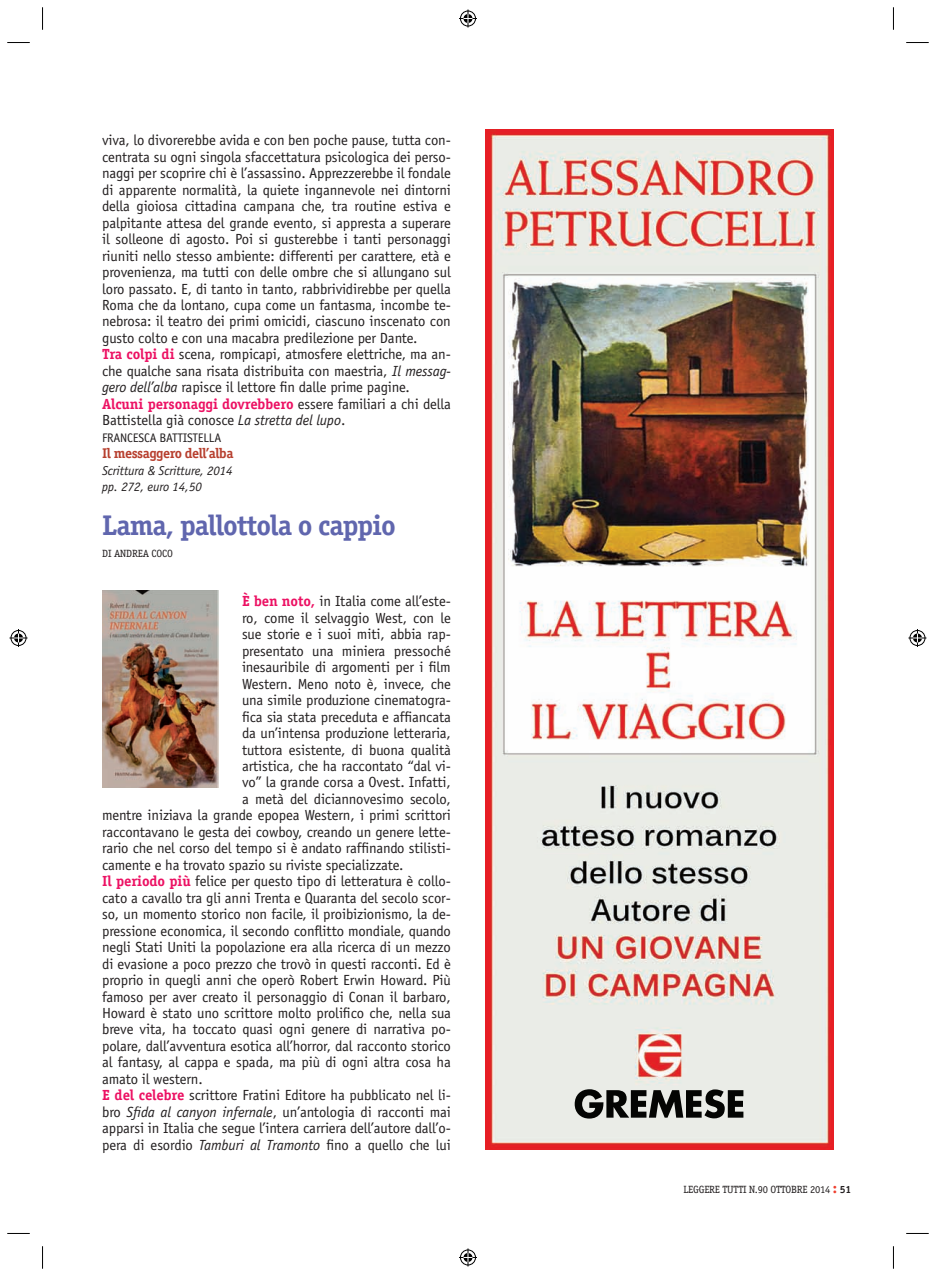
<style>
.page{position:relative;width:936px;height:1276px;background:#fff}
.page>*{position:absolute;margin:0;border:0;box-sizing:border-box;transform-origin:0 0}
.t1{font:700 28.5px "Officina Serif";color:#6066ae}
.t2{font:14.7px/16.5px "Officina Sans";letter-spacing:-.01em;color:#231f20}
.t3{font:700 14.7px "Officina Serif";letter-spacing:-.01em;color:#ec1163}
.t4{font:700 14.1px "Officina Serif";letter-spacing:-.035em;color:#b7402f}
.t5{font:italic 12.9px/16.5px "Officina Sans";letter-spacing:-.01em;color:#231f20}
.t6{font:12.45px "Officina Sans";color:#231f20}
.t7{font:10.5px "Officina Serif";letter-spacing:-.02em;color:#231f20}
.s1{font-family:"Officina Serif";font-weight:700;color:#ec1163}
.s2{font-style:italic}
.s3{font-family:"Officina Sans";font-weight:400;color:#231f20}
.s4{font-family:"Officina Sans";font-weight:700;font-size:14.55px;color:#ef3e2e}
.s5{font-weight:700}
</style>
<div class="page">
<img style="left:102px;top:590px;width:116px;height:197px">
<img style="left:485px;top:129px;width:348px;height:1020px">
<img style="left:574px;top:1089px;width:169px;height:29px">
<svg style="left:7px;top:42px;width:23px;height:1px"></svg>
<svg style="left:906px;top:42px;width:22px;height:1px"></svg>
<svg style="left:7px;top:1233px;width:23px;height:1px"></svg>
<svg style="left:906px;top:1233px;width:22px;height:1px"></svg>
<svg style="left:42px;top:7px;width:1px;height:23px"></svg>
<svg style="left:42px;top:1246px;width:1px;height:22px"></svg>
<svg style="left:893px;top:7px;width:1px;height:23px"></svg>
<svg style="left:893px;top:1246px;width:1px;height:22px"></svg>
<svg style="left:459px;top:10px;width:18px;height:18px"></svg>
<svg style="left:459px;top:1248px;width:18px;height:18px"></svg>
<svg style="left:10px;top:629px;width:18px;height:18px"></svg>
<svg style="left:908px;top:629px;width:18px;height:18px"></svg>
<p class="t2" style="left:102px;top:132px;width:350px">viva, lo divorerebbe avida e con ben poche pause, tutta con&shy;centrata su ogni singola sfaccettatura psicologica dei perso&shy;naggi per scoprire chi è l’assassino. Apprezzerebbe il fondale di apparente normalità, la quiete ingannevole nei dintorni della gioiosa cittadina campana che, tra routine estiva e palpitante attesa del grande evento, si appresta a superare il solleone di agosto. Poi si gusterebbe i tanti personaggi riuniti nello stesso ambiente: differenti per carattere, età e provenienza, ma tutti con delle ombre che si allungano sul loro passato. E, di tanto in tanto, rabbrividirebbe per quella Roma che da lontano, cupa come un fantasma, incombe te&shy;nebrosa: il teatro dei primi omicidi, ciascuno inscenato con gusto colto e con una macabra predilezione per Dante.<br><span class="s1">Tra colpi di</span> scena, rompicapi, atmosfere elettriche, ma an&shy;che qualche sana risata distribuita con maestria, <span class="s2">Il messag&shy;gero dell’alba</span> rapisce il lettore fin dalle prime pagine.</p>
<p class="t3" style="left:102px;top:394px;width:350px">Alcuni personaggi dovrebbero <span class="s3">essere familiari a chi della</span></p>
<p class="t2" style="left:102px;top:412px;width:245px">Battistella già conosce <span class="s2">La stretta del lupo</span>.</p>
<p class="t6" style="left:102px;top:430px;width:13px">Francesca</p>
<p class="t6" style="left:160px;top:430px;width:9px">Battistella</p>
<p class="t4" style="left:102px;top:444px;width:133px">Il messaggero dell’alba</p>
<p class="t5" style="left:102px;top:462px;width:132px">Scrittura &amp; Scritture, 2014 pp. 272, euro 14,50</p>
<h1 class="t1" style="left:102px;top:507px;width:295px">Lama, pallottola o cappio</h1>
<p class="t7" style="left:102px;top:547px;width:71px">DI ANDREA COCO</p>
<p class="t2" style="left:242px;top:593px;width:210px"><span class="s1">È ben noto,</span> in Italia come all’este-</p>
<p class="t2" style="left:242px;top:609px;width:210px">ro, come il selvaggio West, con le</p>
<p class="t2" style="left:242px;top:626px;width:210px">sue storie e i suoi miti, abbia rap-</p>
<p class="t2" style="left:242px;top:642px;width:210px">presentato una miniera pressoché</p>
<p class="t2" style="left:242px;top:659px;width:210px">inesauribile di argomenti per i film</p>
<p class="t2" style="left:242px;top:675px;width:210px">Western. Meno noto è, invece, che</p>
<p class="t2" style="left:242px;top:692px;width:210px">una simile produzione cinematogra-</p>
<p class="t2" style="left:242px;top:708px;width:210px">fica sia stata preceduta e affiancata</p>
<p class="t2" style="left:242px;top:725px;width:210px">da un’intensa produzione letteraria,</p>
<p class="t2" style="left:242px;top:741px;width:210px">tuttora esistente, di buona qualità</p>
<p class="t2" style="left:242px;top:758px;width:210px">artistica, che ha raccontato “dal vi-</p>
<p class="t2" style="left:242px;top:774px;width:210px">vo” la grande corsa a Ovest. Infatti,</p>
<p class="t2" style="left:242px;top:790px;width:210px">a metà del diciannovesimo secolo,</p>
<p class="t2" style="left:102px;top:807px;width:350px">mentre iniziava la grande epopea Western, i primi scrittori</p>
<p class="t2" style="left:102px;top:823px;width:350px">raccontavano le gesta dei cowboy, creando un genere lette-</p>
<p class="t2" style="left:102px;top:840px;width:350px">rario che nel corso del tempo si è andato raffinando stilisti-</p>
<p class="t2" style="left:102px;top:856px;width:303px">camente e ha trovato spazio su riviste specializzate.</p>
<p class="t2" style="left:102px;top:873px;width:350px"><span class="s1">Il periodo più</span> felice per questo tipo di letteratura è collo-</p>
<p class="t2" style="left:102px;top:889px;width:350px">cato a cavallo tra gli anni Trenta e Quaranta del secolo scor-</p>
<p class="t2" style="left:102px;top:906px;width:350px">so, un momento storico non facile, il proibizionismo, la de-</p>
<p class="t2" style="left:102px;top:922px;width:350px">pressione economica, il secondo conflitto mondiale, quando</p>
<p class="t2" style="left:102px;top:939px;width:350px">negli Stati Uniti la popolazione era alla ricerca di un mezzo</p>
<p class="t2" style="left:102px;top:955px;width:350px">di evasione a poco prezzo che trovò in questi racconti. Ed è</p>
<p class="t2" style="left:102px;top:972px;width:350px">proprio in quegli anni che operò Robert Erwin Howard. Più</p>
<p class="t2" style="left:102px;top:988px;width:350px">famoso per aver creato il personaggio di Conan il barbaro,</p>
<p class="t2" style="left:102px;top:1004px;width:350px">H oward è stato uno scrittore molto prolifico che, nella sua</p>
<p class="t2" style="left:102px;top:1021px;width:350px">breve vita, ha toccato quasi ogni genere di narrativa po-</p>
<p class="t2" style="left:102px;top:1037px;width:350px">polare, dall’avventura esotica all’horror, dal racconto storico</p>
<p class="t2" style="left:102px;top:1054px;width:350px">al fantasy, al cappa e spada, ma più di ogni altra cosa ha</p>
<p class="t2" style="left:102px;top:1070px;width:102px">amato il western.</p>
<p class="t2" style="left:102px;top:1087px;width:350px"><span class="s1">E del celebre</span> scrittore Fratini Editore ha pubblicato nel li-</p>
<p class="t2" style="left:102px;top:1103px;width:350px">bro <span class="s2">Sfida al canyon infernale</span>, un’antologia di racconti mai</p>
<p class="t2" style="left:102px;top:1120px;width:350px">apparsi in Italia che segue l’intera carriera dell’autore dall’o-</p>
<p class="t2" style="left:102px;top:1136px;width:350px">pera di esordio <span class="s2">Tamburi al Tramonto</span> fino a quello che lui</p>
<p class="t7" style="left:683px;top:1182px;width:169px">LEGGERE TUTTI N.90 OTTO BRE 2014 <span class="s4">:</span> <span class="s5">51</span></p>
</div>
